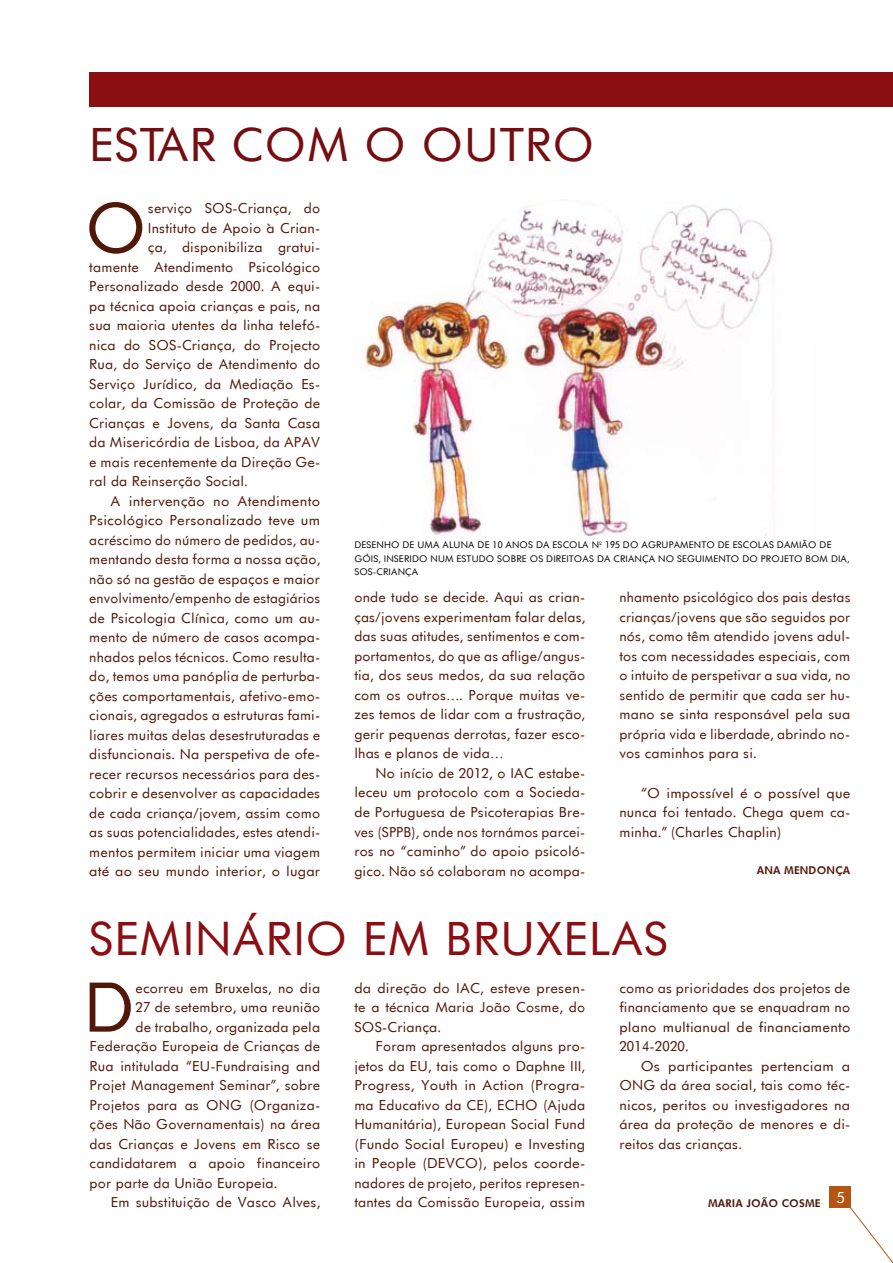
<style>
.page{position:relative;width:893px;height:1263px;background:#fff}
.page>*{position:absolute;margin:0;border:0;box-sizing:border-box;transform-origin:0 0}
.t1{font:66.3px "Futurist";color:#50170a}
.t2{font:45px "Futurist";color:#8b0e13}
.t3{font:45px "Futurist";color:#740e11}
.t4{font:15px "Futurist";color:#fff}
.t5{font:13.5px/19.5px "Futurist";color:#50170a;text-align:justify}
.t6{font:700 10.5px "Futurist";color:#50170a}
.t7{font:9px "Futurist";color:#000}
</style>
<div class="page">
<div style="left:829px;top:1186px;width:21px;height:22px;background:#b65511"></div>
<svg style="left:850px;top:1207px;width:43px;height:56px"></svg>
<img style="left:361px;top:205px;width:412px;height:331px">
<div style="left:89px;top:72px;width:804px;height:35px;background:#8b0e13"></div>
<h2 class="t3" style="left:89px;top:116px;width:507px">ESTAR COM O OUTRO</h2>
<h1 class="t1" style="left:85px;top:186px;width:64px">O</h1>
<p class="t5" style="left:148px;top:198px;width:174px">serviço SOS-Criança, do</p>
<p class="t5" style="left:148px;top:218px;width:174px">Instituto de Apoio à Crian-</p>
<p class="t5" style="left:148px;top:237px;width:174px">ça, disponibiliza gratui-</p>
<p class="t5" style="left:89px;top:257px;width:233px">tamente Atendimento Psicológico</p>
<p class="t5" style="left:89px;top:276px;width:233px">Personalizado desde 2000. A equi-</p>
<p class="t5" style="left:89px;top:296px;width:233px">pa técnica apoia crianças e pais, na</p>
<p class="t5" style="left:89px;top:315px;width:232px">sua maioria utentes da linha telefó-</p>
<p class="t5" style="left:89px;top:335px;width:233px">nica do SOS-Criança, do Projecto</p>
<p class="t5" style="left:89px;top:354px;width:232px">Rua, do Serviço de Atendimento do</p>
<p class="t5" style="left:89px;top:374px;width:233px">Serviço Jurídico, da Mediação Es-</p>
<p class="t5" style="left:89px;top:393px;width:232px">colar, da Comissão de Proteção de</p>
<p class="t5" style="left:89px;top:413px;width:232px">Crianças e Jovens, da Santa Casa</p>
<p class="t5" style="left:89px;top:432px;width:233px">da Misericórdia de Lisboa, da APAV</p>
<p class="t5" style="left:89px;top:452px;width:232px">e mais recentemente da Direção Ge-</p>
<p class="t5" style="left:89px;top:471px;width:160px">ral da Reinserção Social.</p>
<p class="t5" style="left:111px;top:491px;width:211px">A intervenção no Atendimento</p>
<p class="t5" style="left:89px;top:510px;width:233px">Psicológico Personalizado teve um</p>
<p class="t5" style="left:89px;top:530px;width:233px">acréscimo do número de pedidos, au-</p>
<p class="t5" style="left:89px;top:549px;width:233px">mentando desta forma a nossa ação,</p>
<p class="t5" style="left:89px;top:569px;width:232px">não só na gestão de espaços e maior</p>
<p class="t5" style="left:89px;top:588px;width:233px">envolvimento/empenho de estagiários</p>
<p class="t5" style="left:89px;top:608px;width:233px">de Psicologia Clínica, como um au-</p>
<p class="t5" style="left:89px;top:627px;width:233px">mento de número de casos acompa-</p>
<p class="t5" style="left:89px;top:647px;width:232px">nhados pelos técnicos. Como resulta-</p>
<p class="t5" style="left:89px;top:666px;width:233px">do, temos uma panóplia de perturba-</p>
<p class="t5" style="left:89px;top:686px;width:233px">ções comportamentais, afetivo-emo-</p>
<p class="t5" style="left:89px;top:705px;width:232px">cionais, agregados a estruturas fami-</p>
<p class="t5" style="left:89px;top:725px;width:233px">liares muitas delas desestruturadas e</p>
<p class="t5" style="left:89px;top:744px;width:233px">disfuncionais. Na perspetiva de ofe-</p>
<p class="t5" style="left:89px;top:764px;width:233px">recer recursos necessários para des-</p>
<p class="t5" style="left:89px;top:783px;width:233px">cobrir e desenvolver as capacidades</p>
<p class="t5" style="left:89px;top:803px;width:233px">de cada criança/jovem, assim como</p>
<p class="t5" style="left:89px;top:822px;width:232px">as suas potencialidades, estes atendi-</p>
<p class="t5" style="left:89px;top:842px;width:233px">mentos permitem iniciar uma viagem</p>
<p class="t5" style="left:89px;top:861px;width:232px">até ao seu mundo interior, o lugar</p>
<p class="t7" style="left:354px;top:539px;width:8px">desenho</p>
<p class="t7" style="left:403px;top:539px;width:24px">de uma</p>
<p class="t7" style="left:443px;top:539px;width:8px">aluna</p>
<p class="t7" style="left:478px;top:539px;width:36px">de 10 anos</p>
<p class="t7" style="left:536px;top:539px;width:24px">da escola</p>
<p class="t7" style="left:592px;top:539px;width:40px">nº 195 do</p>
<p class="t7" style="left:641px;top:539px;width:8px">agrupamento</p>
<p class="t7" style="left:718px;top:539px;width:22px">de escolas</p>
<p class="t7" style="left:777px;top:539px;width:8px">damião</p>
<p class="t7" style="left:820px;top:539px;width:7px">de</p>
<p class="t7" style="left:354px;top:553px;width:36px">góis, inserido</p>
<p class="t7" style="left:431px;top:553px;width:9px">num</p>
<p class="t7" style="left:457px;top:553px;width:8px">estudo</p>
<p class="t7" style="left:497px;top:553px;width:7px">sobre</p>
<p class="t7" style="left:530px;top:553px;width:23px">os direitoas</p>
<p class="t7" style="left:597px;top:553px;width:24px">da criança</p>
<p class="t7" style="left:658px;top:553px;width:9px">no</p>
<p class="t7" style="left:677px;top:553px;width:8px">seguimento</p>
<p class="t7" style="left:742px;top:553px;width:9px">do</p>
<p class="t7" style="left:761px;top:553px;width:7px">projeto</p>
<p class="t7" style="left:805px;top:553px;width:9px">bom</p>
<p class="t7" style="left:831px;top:553px;width:20px">dia ,</p>
<p class="t7" style="left:354px;top:566px;width:7px">sos</p>
<p class="t7" style="left:373px;top:566px;width:11px">-criança</p>
<p class="t5" style="left:354px;top:588px;width:233px">onde tudo se decide. Aqui as crian&shy;ças/jovens experimentam falar delas, das suas atitudes, sentimentos e com&shy;portamentos, do que as aflige/angus&shy;tia, dos seus medos, da sua relação com os outros…. Porque muitas ve&shy;zes temos de lidar com a frustração, gerir pequenas derrotas, fazer esco&shy;lhas e planos de vida…</p>
<p class="t5" style="left:354px;top:763px;width:233px;text-indent:21px">No início de 2012, o IAC estabe&shy;leceu um protocolo com a Socieda&shy;de Portuguesa de Psicoterapias Bre&shy;ves (SPPB), onde nos tornámos parcei&shy;ros no “caminho” do apoio psicoló&shy;gico. Não só colaboram no acompa-</p>
<p class="t5" style="left:619px;top:588px;width:233px">nhamento psicológico dos pais destas crianças/jovens que são seguidos por nós, como têm atendido jovens adul&shy;tos com necessidades especiais, com o intuito de perspetivar a sua vida, no sentido de permitir que cada ser hu&shy;mano se sinta responsável pela sua própria vida e liberdade, abrindo no&shy;vos caminhos para si.</p>
<p class="t5" style="left:619px;top:783px;width:233px;text-indent:21px">“O impossível é o possível que nunca foi tentado. Chega quem ca&shy;minha.” (Charles Chaplin)</p>
<p class="t6" style="left:757px;top:863px;width:95px">ANA MEN DONÇA</p>
<h2 class="t2" style="left:89px;top:910px;width:54px">Semin</h2>
<h2 class="t2" style="left:233px;top:910px;width:59px">ário</h2>
<h2 class="t2" style="left:363px;top:910px;width:139px">em Bruxelas</h2>
<h1 class="t1" style="left:83px;top:965px;width:54px">D</h1>
<p class="t5" style="left:136px;top:978px;width:186px">ecorreu em Bruxelas, no dia</p>
<p class="t5" style="left:136px;top:997px;width:186px">27 de setembro, uma reunião</p>
<p class="t5" style="left:136px;top:1017px;width:186px">de trabalho, organizada pela</p>
<p class="t5" style="left:90px;top:1036px;width:232px">Federação Europeia de Crianças de</p>
<p class="t5" style="left:90px;top:1056px;width:232px">Rua intitulada “EU-Fundraising and</p>
<p class="t5" style="left:90px;top:1075px;width:232px">Projet Management Seminar”, sobre</p>
<p class="t5" style="left:90px;top:1095px;width:232px">Projetos para as ONG (Organiza-</p>
<p class="t5" style="left:90px;top:1114px;width:232px">ções Não Governamentais) na área</p>
<p class="t5" style="left:90px;top:1134px;width:232px">das Crianças e Jovens em Risco se</p>
<p class="t5" style="left:90px;top:1153px;width:232px">candidatarem a apoio financeiro</p>
<p class="t5" style="left:90px;top:1173px;width:189px">por parte da União Europeia.</p>
<p class="t5" style="left:111px;top:1192px;width:211px">Em substituição de Vasco Alves,</p>
<p class="t5" style="left:354px;top:978px;width:233px">da direção do IAC, esteve presen&shy;te a técnica Maria João Cosme, do SOS-Criança.</p>
<p class="t5" style="left:354px;top:1036px;width:233px;text-indent:21px">Foram apresentados alguns pro&shy;jetos da EU, tais como o Daphne III, Progress, Youth in Action (Progra&shy;ma Educativo da CE), ECHO (Ajuda Humanitária), European Social Fund (Fundo Social Europeu) e Investing in People (DEVCO), pelos coorde&shy;nadores de projeto, peritos represen&shy;tantes da Comissão Europeia, assim</p>
<p class="t5" style="left:619px;top:978px;width:233px">como as prioridades dos projetos de financiamento que se enquadram no plano multianual de financiamento 2014-2020.</p>
<p class="t5" style="left:619px;top:1056px;width:233px;text-indent:21px">Os participantes pertenciam a ONG da área social, tais como téc&shy;nicos, peritos ou investigadores na área da proteção de menores e di&shy;reitos das crianças.</p>
<p class="t6" style="left:708px;top:1196px;width:100px">MARIA JOÃO COSME</p>
<p class="t4" style="left:837px;top:1188px;width:10px">5</p>
</div>
